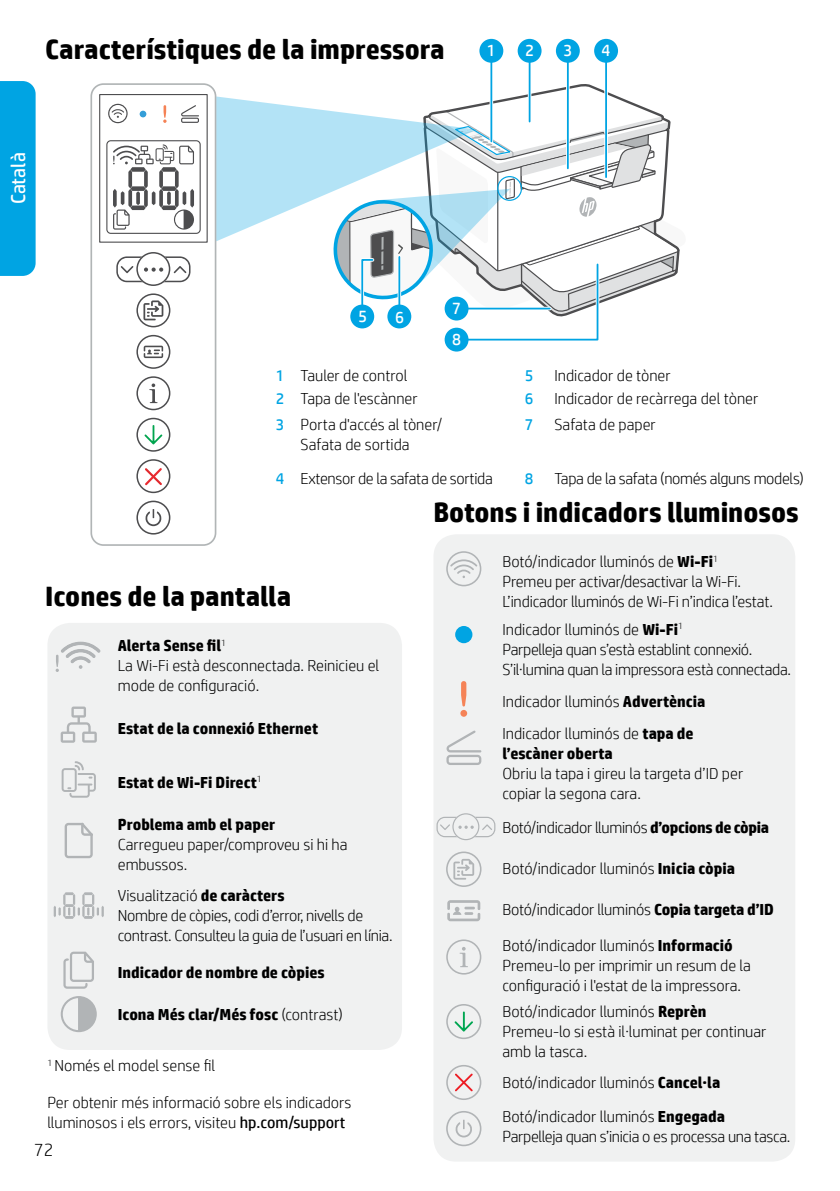
<style>
.page{position:relative;width:840px;height:1191px;background:#fff}
.page>*{position:absolute;margin:0;border:0;box-sizing:border-box;transform-origin:0 0}
.t1{font:700 28px "HP Simplified";color:#000}
.t2{font:20px "HP Simplified";color:#fff}
.t3{font:300 18px "HP Simplified";color:#000}
.t4{font:16.8px/31px "HP Simplified";color:#fff}
.t5{font:300 16px/20px "HP Simplified";color:#000}
.t6{font:300 16px/20px "HP Simplified";letter-spacing:-.02em;color:#000}
.t7{font:700 16px "HP Simplified";color:#000}
.t8{font:16px "HP Simplified";color:#00a4e3}
.s1{font-weight:400;color:#00a4e3}
.s2{font-weight:700}
.s3{font-weight:300}
.s4{font-weight:400}
</style>
<div class="page">
<svg style="left:136px;top:376px;width:34px;height:34px"></svg>
<svg style="left:136px;top:293px;width:34px;height:34px"></svg>
<svg style="left:136px;top:335px;width:34px;height:34px"></svg>
<svg style="left:136px;top:418px;width:34px;height:34px"></svg>
<svg style="left:136px;top:459px;width:34px;height:34px"></svg>
<svg style="left:136px;top:500px;width:34px;height:34px"></svg>
<svg style="left:116px;top:252px;width:74px;height:34px"></svg>
<div style="left:99px;top:94px;width:108px;height:149px;border:1px solid #4d4d4f"></div>
<svg style="left:163px;top:105px;width:3px;height:18px"></svg>
<svg style="left:181px;top:118px;width:18px;height:5px"></svg>
<svg style="left:181px;top:105px;width:18px;height:11px"></svg>
<svg style="left:140px;top:111px;width:6px;height:6px"></svg>
<div style="left:106px;top:140px;width:94px;height:94px;border:1px solid #4d4d4f;border-radius:4px"></div>
<svg style="left:113px;top:144px;width:81px;height:86px"></svg>
<svg style="left:108px;top:104px;width:19px;height:19px"></svg>
<div style="left:90px;top:83px;width:126px;height:463px;border:2px solid #b1b5b6;border-radius:12px"></div>
<div style="left:444px;top:328px;width:24px;height:23px;background:#00a4e3;border-radius:50%"></div>
<svg style="left:492px;top:63px;width:1px;height:21px"></svg>
<hr style="left:490px;top:51px;width:2px;height:90px;background:#00a4e3">
<div style="left:479px;top:39px;width:24px;height:24px;background:#00a4e3;border-radius:50%"></div>
<svg style="left:530px;top:63px;width:1px;height:21px"></svg>
<hr style="left:528px;top:51px;width:2px;height:71px;background:#00a4e3">
<div style="left:517px;top:39px;width:24px;height:24px;background:#00a4e3;border-radius:50%"></div>
<svg style="left:568px;top:63px;width:1px;height:21px"></svg>
<hr style="left:566px;top:51px;width:2px;height:117px;background:#00a4e3">
<div style="left:555px;top:39px;width:24px;height:24px;background:#00a4e3;border-radius:50%"></div>
<hr style="left:605px;top:51px;width:1px;height:126px;background:#00a4e3">
<div style="left:593px;top:39px;width:24px;height:24px;background:#00a4e3;border-radius:50%"></div>
<div style="left:433px;top:534px;width:361px;height:627px;background:#f0f1f1;border-radius:23px"></div>
<svg style="left:460px;top:681px;width:7px;height:36px"></svg>
<div style="left:455px;top:626px;width:17px;height:17px;background:#00a4e3;border-radius:50%"></div>
<svg style="left:446px;top:1004px;width:35px;height:35px"></svg>
<svg style="left:446px;top:730px;width:35px;height:35px"></svg>
<svg style="left:446px;top:551px;width:35px;height:35px"></svg>
<svg style="left:446px;top:939px;width:35px;height:35px"></svg>
<svg style="left:446px;top:1111px;width:35px;height:35px"></svg>
<svg style="left:436px;top:813px;width:59px;height:27px"></svg>
<svg style="left:446px;top:851px;width:35px;height:36px"></svg>
<svg style="left:447px;top:900px;width:33px;height:21px"></svg>
<svg style="left:446px;top:1065px;width:35px;height:35px"></svg>
<svg style="left:216px;top:84px;width:464px;height:259px"></svg>
<div style="left:47px;top:623px;width:355px;height:427px;background:#f0f1f1;border-radius:23px"></div>
<svg style="left:61px;top:706px;width:36px;height:36px"></svg>
<svg style="left:62px;top:761px;width:34px;height:36px"></svg>
<svg style="left:65px;top:822px;width:28px;height:36px"></svg>
<svg style="left:54px;top:892px;width:50px;height:26px"></svg>
<svg style="left:61px;top:996px;width:36px;height:36px"></svg>
<svg style="left:63px;top:951px;width:31px;height:37px"></svg>
<svg style="left:56px;top:642px;width:45px;height:30px"></svg>
<div style="left:0;top:81px;width:36px;height:195px;background:#00a4e3"></div>
<h1 class="t1" style="left:45px;top:31px;width:401px">Característiques de la impressora</h1>
<p class="t2" style="left:5px;top:204px;width:53px;rotate:-90deg">Català</p>
<p class="t4" style="left:486px;top:35px;width:10px">1</p>
<p class="t4" style="left:525px;top:35px;width:10px">2</p>
<p class="t4" style="left:563px;top:35px;width:10px">3</p>
<p class="t4" style="left:601px;top:35px;width:10px">4</p>
<p class="t4" style="left:358px;top:301px;width:10px">5</p>
<p class="t4" style="left:395px;top:301px;width:10px">6</p>
<p class="t4" style="left:452px;top:292px;width:10px">7<br>8</p>
<p class="t5" style="left:275px;top:365px;width:133px"><span class="s1">1</span> Tauler de control</p>
<p class="t8" style="left:524px;top:365px;width:10px">5</p>
<p class="t5" style="left:554px;top:365px;width:118px">Indicador de tòner</p>
<p class="t5" style="left:275px;top:388px;width:143px"><span class="s1">2</span> Tapa de l'escànner</p>
<p class="t8" style="left:524px;top:388px;width:10px">6</p>
<p class="t5" style="left:554px;top:388px;width:205px">Indicador de recàrrega del tòner</p>
<p class="t5" style="left:275px;top:414px;width:168px;text-align:center"><span class="s1">3</span> Porta d'accés al tòner/<br>Safata de sortida</p>
<p class="t8" style="left:524px;top:414px;width:10px">7</p>
<p class="t5" style="left:554px;top:414px;width:103px">Safata de paper</p>
<p class="t6" style="left:275px;top:468px;width:218px"><span class="s1">4</span> Extensor de la safata de sortida</p>
<p class="t8" style="left:524px;top:468px;width:10px">8</p>
<p class="t6" style="left:554px;top:468px;width:251px">Tapa de la safata (només alguns models)</p>
<h1 class="t1" style="left:45px;top:578px;width:247px">Icones de la pantalla</h1>
<p class="t5" style="left:118px;top:635px;width:263px"><span class="s2">Alerta Sense fil</span><sup>1<br></sup>La Wi-Fi està desconnectada. Reinicieu el mode de configuració.</p>
<p class="t7" style="left:118px;top:718px;width:202px">Estat de la connexió Ethernet</p>
<p class="t7" style="left:118px;top:772px;width:145px">Estat de Wi-Fi Direct<sup>1</sup></p>
<p class="t7" style="left:118px;top:814px;width:159px">Problema amb el paper</p>
<p class="t5" style="left:118px;top:834px;width:231px">Carregueu paper/comproveu si hi ha embussos.</p>
<p class="t6" style="left:118px;top:885px;width:276px">Visualització <span class="s2">de caràcters<br></span>Nombre de còpies, codi d’error, nivells de contrast. Consulteu la guia de l’usuari en línia.</p>
<p class="t7" style="left:118px;top:961px;width:208px">Indicador de nombre de còpies</p>
<p class="t7" style="left:118px;top:1004px;width:226px">Icona Més clar/Més fosc <span class="s3">(contrast)</span></p>
<p class="t5" style="left:47px;top:1055px;width:169px"><sup>1</sup> Només el model sense fil</p>
<p class="t5" style="left:47px;top:1092px;width:305px">Per obtenir més informació sobre els indicadors lluminosos i els errors, visiteu <span class="s4">hp.com/support</span></p>
<p class="t3" style="left:34px;top:1138px;width:21px">72</p>
<h1 class="t1" style="left:433px;top:494px;width:367px">Botons i indicadors lluminosos</h1>
<p class="t5" style="left:502px;top:551px;width:272px">Botó/indicador lluminós de <span class="s2">Wi-Fi</span><sup>1<br></sup>Premeu per activar/desactivar la Wi-Fi.<br>L’indicador lluminós de Wi-Fi n’indica l’estat.</p>
<p class="t6" style="left:502px;top:619px;width:290px">Indicador lluminós de <span class="s2">Wi-Fi</span><sup>1<br></sup>Parpelleja quan s’està establint connexió.<br>S’il·lumina quan la impressora està connectada.</p>
<p class="t5" style="left:502px;top:685px;width:204px;line-height:32px">Indicador lluminós <span class="s2">Advertència<br></span>Indicador lluminós de <span class="s2">tapa de</span></p>
<p class="t7" style="left:502px;top:743px;width:112px">l’escàner oberta</p>
<p class="t5" style="left:502px;top:763px;width:242px">Obriu la tapa i gireu la targeta d’ID per copiar la segona cara.</p>
<p class="t6" style="left:502px;top:816px;width:268px">Botó/indicador lluminós <span class="s2">d’opcions de còpia</span></p>
<p class="t5" style="left:502px;top:857px;width:234px">Botó/indicador lluminós <span class="s2">Inicia còpia</span></p>
<p class="t5" style="left:502px;top:899px;width:272px">Botó/indicador lluminós <span class="s2">Copia targeta d’ID</span></p>
<p class="t5" style="left:502px;top:935px;width:250px">Botó/indicador lluminós <span class="s2">Informació<br></span>Premeu-lo per imprimir un resum de la configuració i l'estat de la impressora.</p>
<p class="t5" style="left:502px;top:1000px;width:265px">Botó/indicador lluminós <span class="s2">Reprèn<br></span>Premeu-lo si està il·luminat per continuar amb la tasca.</p>
<p class="t5" style="left:502px;top:1064px;width:224px;line-height:34px">Botó/indicador lluminós <span class="s2">Cancel·la<br></span>Botó/indicador lluminós <span class="s2">Engegada</span></p>
<p class="t6" style="left:502px;top:1125px;width:289px">Parpelleja quan s’inicia o es processa una tasca.</p>
</div>
